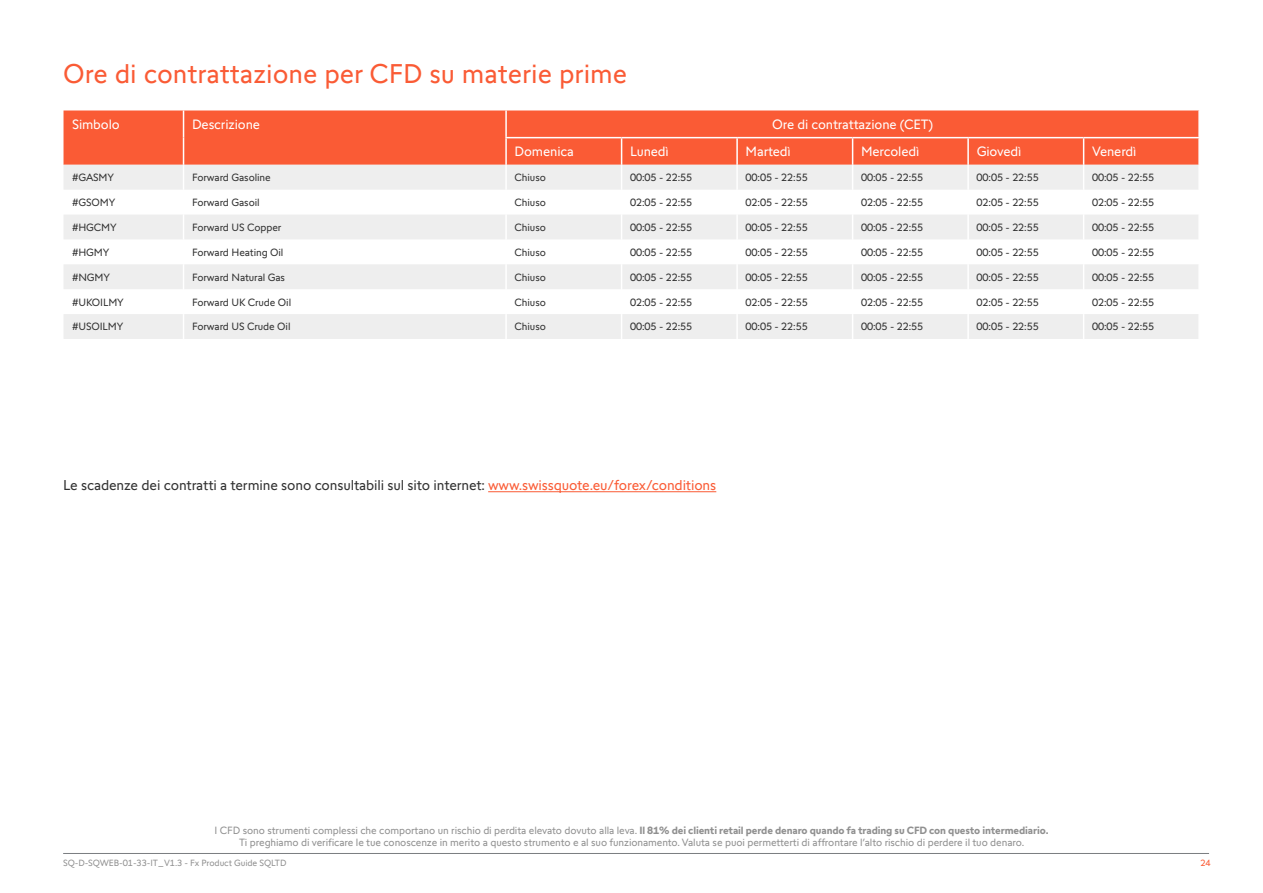
<style>
.page{position:relative;width:1263px;height:893px;background:#fff}
.page>*{position:absolute;margin:0;border:0;box-sizing:border-box;transform-origin:0 0}
.t1{font:27px "Swissquote CT";color:#fa5b35}
.t2{font:14.25px "Swissquote CT";letter-spacing:-.01em;color:#323232}
.t3{font:13.5px "Swissquote CT";letter-spacing:-.01em;color:#fff}
.t4{font:10.5px "Swissquote CT";letter-spacing:-.01em;color:#323232}
.t5{font:10.5px/12.6px "Swissquote CT";letter-spacing:-.01em;color:#909090;text-align:center}
.t6{font:9px "Swissquote CT";letter-spacing:-.01em;color:#909090}
.t7{font:9px "Swissquote CT";color:#fa5b35}
.s1{color:#fa5b35}
.s2{font-weight:700}
</style>
<div class="page">
<hr style="left:63px;top:853px;width:1146px;height:1px;background:#7a7d81">
<div style="left:64px;top:110px;width:1134px;height:55px;background:#fa5b35"></div>
<svg style="left:64px;top:165px;width:1134px;height:174px;fill:#eee"></svg>
<hr style="left:505px;top:165px;width:2px;height:25px;background:#fff">
<hr style="left:505px;top:190px;width:2px;height:25px;background:#fff">
<hr style="left:505px;top:215px;width:2px;height:24px;background:#fff">
<hr style="left:505px;top:239px;width:2px;height:25px;background:#fff">
<hr style="left:505px;top:264px;width:2px;height:25px;background:#fff">
<hr style="left:505px;top:289px;width:2px;height:25px;background:#fff">
<hr style="left:505px;top:314px;width:2px;height:25px;background:#fff">
<hr style="left:505px;top:110px;width:2px;height:27px;background:#fff">
<svg style="left:183px;top:110px;width:1px;height:229px"></svg>
<hr style="left:505px;top:138px;width:2px;height:27px;background:#fff">
<hr style="left:736px;top:138px;width:2px;height:27px;background:#fff">
<hr style="left:967px;top:138px;width:2px;height:27px;background:#fff">
<hr style="left:736px;top:165px;width:2px;height:25px;background:#fff">
<hr style="left:967px;top:165px;width:2px;height:25px;background:#fff">
<hr style="left:736px;top:190px;width:2px;height:25px;background:#fff">
<hr style="left:967px;top:190px;width:2px;height:25px;background:#fff">
<hr style="left:736px;top:215px;width:2px;height:24px;background:#fff">
<hr style="left:967px;top:215px;width:2px;height:24px;background:#fff">
<svg style="left:621px;top:138px;width:1px;height:201px"></svg>
<hr style="left:736px;top:239px;width:2px;height:25px;background:#fff">
<hr style="left:967px;top:239px;width:2px;height:25px;background:#fff">
<hr style="left:505px;top:137px;width:117px;height:1px;background:#fff">
<hr style="left:622px;top:137px;width:115px;height:1px;background:#fff">
<hr style="left:737px;top:137px;width:116px;height:1px;background:#fff">
<hr style="left:853px;top:137px;width:115px;height:1px;background:#fff">
<hr style="left:968px;top:137px;width:116px;height:1px;background:#fff">
<hr style="left:1084px;top:137px;width:116px;height:1px;background:#fff">
<hr style="left:736px;top:264px;width:2px;height:25px;background:#fff">
<hr style="left:967px;top:264px;width:2px;height:25px;background:#fff">
<hr style="left:736px;top:289px;width:2px;height:25px;background:#fff">
<hr style="left:967px;top:289px;width:2px;height:25px;background:#fff">
<hr style="left:736px;top:314px;width:2px;height:25px;background:#fff">
<svg style="left:852px;top:138px;width:1px;height:201px"></svg>
<hr style="left:967px;top:314px;width:2px;height:25px;background:#fff">
<svg style="left:1083px;top:138px;width:1px;height:201px"></svg>
<hr style="left:488px;top:491px;width:228px;height:1px;background:#fa5b35">
<h1 class="t1" style="left:63px;top:58px;width:565px">Ore di contrattazione per CFD su materie prime</h1>
<p class="t3" style="left:72px;top:117px;width:49px">Simbolo</p>
<p class="t3" style="left:192px;top:117px;width:70px">Descrizione</p>
<p class="t3" style="left:772px;top:117px;width:162px">Ore di contrattazione (CET)</p>
<p class="t3" style="left:515px;top:144px;width:61px">Domenica</p>
<p class="t3" style="left:630px;top:144px;width:40px">Lunedì</p>
<p class="t3" style="left:746px;top:144px;width:47px">Martedì</p>
<p class="t3" style="left:861px;top:144px;width:60px">Mercoledì</p>
<p class="t3" style="left:977px;top:144px;width:46px">Giovedì</p>
<p class="t3" style="left:1092px;top:144px;width:46px">Venerdì</p>
<p class="t4" style="left:72px;top:171px;width:44px">#GASMY</p>
<p class="t4" style="left:192px;top:171px;width:80px">Forward Gasoline</p>
<p class="t4" style="left:515px;top:171px;width:33px">Chiuso</p>
<p class="t4" style="left:630px;top:171px;width:64px">00:05 - 22:55</p>
<p class="t4" style="left:746px;top:171px;width:64px">00:05 - 22:55</p>
<p class="t4" style="left:861px;top:171px;width:64px">00:05 - 22:55</p>
<p class="t4" style="left:977px;top:171px;width:64px">00:05 - 22:55</p>
<p class="t4" style="left:1092px;top:171px;width:64px">00:05 - 22:55</p>
<p class="t4" style="left:72px;top:196px;width:45px">#GSOMY</p>
<p class="t4" style="left:192px;top:196px;width:69px">Forward Gasoil</p>
<p class="t4" style="left:515px;top:196px;width:33px">Chiuso</p>
<p class="t4" style="left:630px;top:196px;width:64px">02:05 - 22:55</p>
<p class="t4" style="left:746px;top:196px;width:64px">02:05 - 22:55</p>
<p class="t4" style="left:861px;top:196px;width:64px">02:05 - 22:55</p>
<p class="t4" style="left:977px;top:196px;width:64px">02:05 - 22:55</p>
<p class="t4" style="left:1092px;top:196px;width:64px">02:05 - 22:55</p>
<p class="t4" style="left:72px;top:221px;width:46px">#HGCMY</p>
<p class="t4" style="left:192px;top:221px;width:91px">Forward US Copper</p>
<p class="t4" style="left:515px;top:221px;width:33px">Chiuso</p>
<p class="t4" style="left:630px;top:221px;width:64px">00:05 - 22:55</p>
<p class="t4" style="left:746px;top:221px;width:64px">00:05 - 22:55</p>
<p class="t4" style="left:861px;top:221px;width:64px">00:05 - 22:55</p>
<p class="t4" style="left:977px;top:221px;width:64px">00:05 - 22:55</p>
<p class="t4" style="left:1092px;top:221px;width:64px">00:05 - 22:55</p>
<p class="t4" style="left:72px;top:246px;width:39px">#HGMY</p>
<p class="t4" style="left:192px;top:246px;width:93px">Forward Heating Oil</p>
<p class="t4" style="left:515px;top:246px;width:33px">Chiuso</p>
<p class="t4" style="left:630px;top:246px;width:64px">00:05 - 22:55</p>
<p class="t4" style="left:746px;top:246px;width:64px">00:05 - 22:55</p>
<p class="t4" style="left:861px;top:246px;width:64px">00:05 - 22:55</p>
<p class="t4" style="left:977px;top:246px;width:64px">00:05 - 22:55</p>
<p class="t4" style="left:1092px;top:246px;width:64px">00:05 - 22:55</p>
<p class="t4" style="left:72px;top:271px;width:40px">#NGMY</p>
<p class="t4" style="left:192px;top:271px;width:95px">Forward Natural Gas</p>
<p class="t4" style="left:515px;top:271px;width:33px">Chiuso</p>
<p class="t4" style="left:630px;top:271px;width:64px">00:05 - 22:55</p>
<p class="t4" style="left:746px;top:271px;width:64px">00:05 - 22:55</p>
<p class="t4" style="left:861px;top:271px;width:64px">00:05 - 22:55</p>
<p class="t4" style="left:977px;top:271px;width:64px">00:05 - 22:55</p>
<p class="t4" style="left:1092px;top:271px;width:64px">00:05 - 22:55</p>
<p class="t4" style="left:72px;top:296px;width:53px">#UKOILMY</p>
<p class="t4" style="left:192px;top:296px;width:101px">Forward UK Crude Oil</p>
<p class="t4" style="left:515px;top:296px;width:33px">Chiuso</p>
<p class="t4" style="left:630px;top:296px;width:64px">02:05 - 22:55</p>
<p class="t4" style="left:746px;top:296px;width:64px">02:05 - 22:55</p>
<p class="t4" style="left:861px;top:296px;width:64px">02:05 - 22:55</p>
<p class="t4" style="left:977px;top:296px;width:64px">02:05 - 22:55</p>
<p class="t4" style="left:1092px;top:296px;width:64px">02:05 - 22:55</p>
<p class="t4" style="left:72px;top:321px;width:53px">#USOILMY</p>
<p class="t4" style="left:192px;top:321px;width:100px">Forward US Crude Oil</p>
<p class="t4" style="left:515px;top:321px;width:33px">Chiuso</p>
<p class="t4" style="left:630px;top:321px;width:64px">00:05 - 22:55</p>
<p class="t4" style="left:746px;top:321px;width:64px">00:05 - 22:55</p>
<p class="t4" style="left:861px;top:321px;width:64px">00:05 - 22:55</p>
<p class="t4" style="left:977px;top:321px;width:64px">00:05 - 22:55</p>
<p class="t4" style="left:1092px;top:321px;width:64px">00:05 - 22:55</p>
<h2 class="t2" style="left:63px;top:477px;width:655px">Le scadenze dei contratti a termine sono consultabili sul sito internet: <span class="s1">www.swissquote.eu/forex/conditions</span></h2>
<p class="t5" style="left:215px;top:824px;width:836px">I CFD sono strumenti complessi che comportano un rischio di perdita elevato dovuto alla leva. <span class="s2">Il 81% dei clienti retail perde denaro quando fa trading su CFD con questo intermediario.<br></span>Ti preghiamo di verificare le tue conoscenze in merito a questo strumento e al suo funzionamento. Valuta se puoi permetterti di affrontare l’alto rischio di perdere il tuo denaro.</p>
<p class="t6" style="left:63px;top:858px;width:225px">SQ-D-SQWEB-01-33-IT_V1.3 - Fx Product Guide SQLTD</p>
<p class="t7" style="left:1200px;top:858px;width:12px">24</p>
</div>
